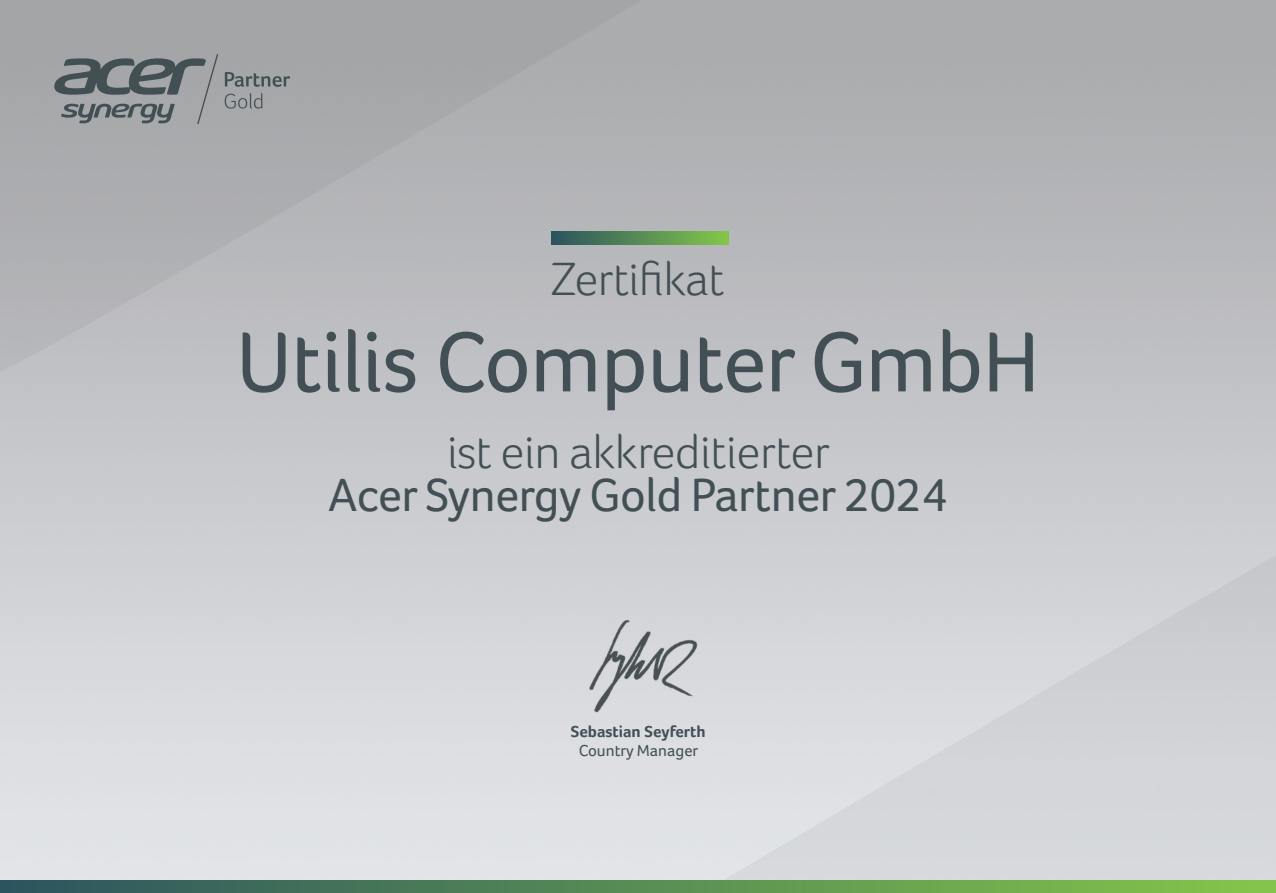
<style>
.page{position:relative;width:1276px;height:893px;background:#fff}
.page>*{position:absolute;margin:0;border:0;box-sizing:border-box;transform-origin:0 0}
.t1{font:87.75px "Acer Foco";letter-spacing:-.01em;color:#425055}
.t2{font:300 48.45px "Acer Foco";letter-spacing:-.01em;color:#425055}
.t3{font:300 48.15px "Acer Foco";letter-spacing:-.01em;color:#425055}
.t4{font:48px "Acer Foco";letter-spacing:-.01em;color:#425055}
.t5{font:700 16.5px "Acer Foco";color:#425055}
.t6{font:16.5px "Acer Foco";color:#425055}
</style>
<div class="page">
<img style="left:0;top:0;width:1276px;height:893px">
<svg style="left:0;top:0;width:678px;height:374px;background:#b0b1b4"></svg>
<svg style="left:666px;top:403px;width:610px;height:490px;background:#d1d2d6"></svg>
<svg style="left:551px;top:232px;width:177px;height:12px;background:#578c54"></svg>
<svg style="left:0;top:880px;width:1276px;height:12px;background:#578d54"></svg>
<img style="left:548px;top:608px;width:180px;height:111px">
<svg style="left:54px;top:54px;width:164px;height:69px;background:#83888b"></svg>
<svg style="left:225px;top:93px;width:37px;height:16px"></svg>
<svg style="left:225px;top:72px;width:65px;height:15px"></svg>
<p class="t3" style="left:551px;top:251px;width:174px">Zertifikat</p>
<h1 class="t1" style="left:236px;top:311px;width:805px">Utilis Computer GmbH</h1>
<p class="t2" style="left:447px;top:424px;width:384px">ist ein akkreditierter</p>
<p class="t4" style="left:328px;top:468px;width:621px">Acer Synergy Gold Partner 2024</p>
<p class="t5" style="left:571px;top:721px;width:136px">Sebastian Seyferth</p>
<p class="t6" style="left:579px;top:741px;width:121px">Country Manager</p>
</div>
